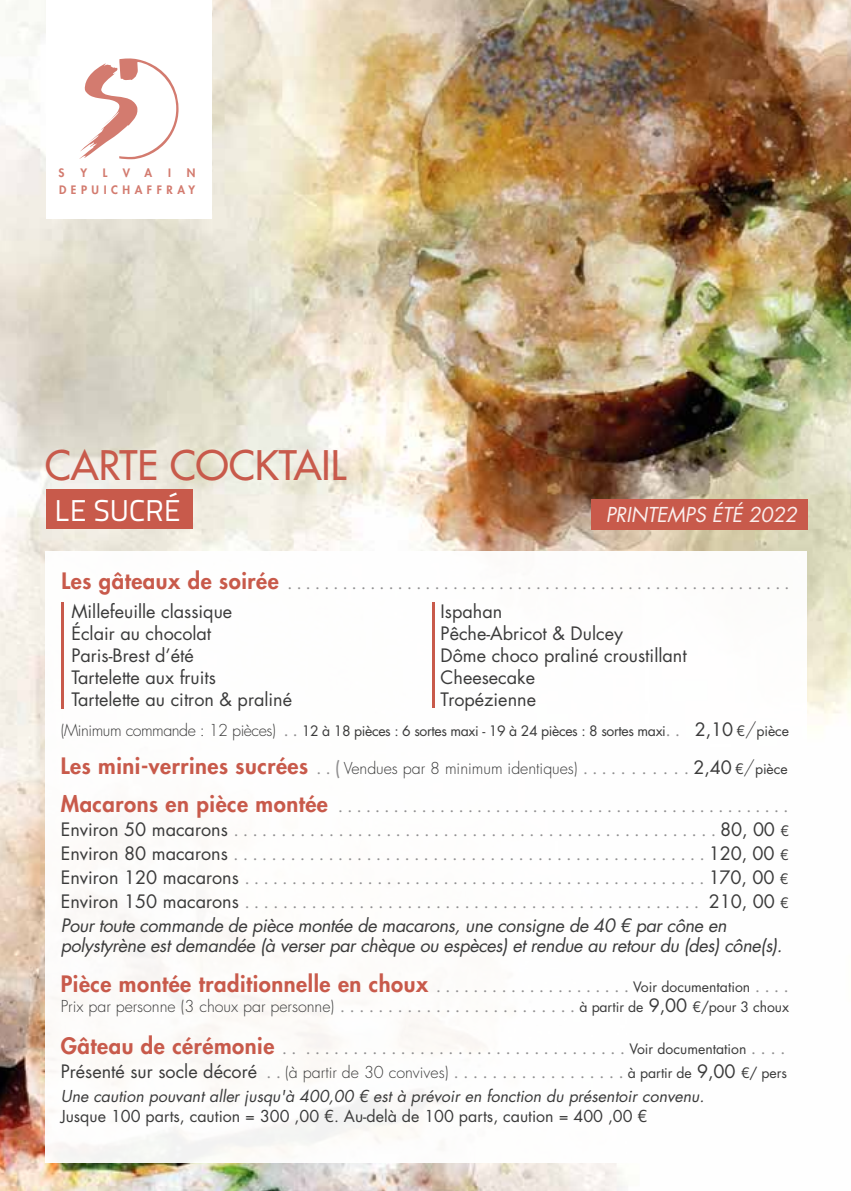
<style>
.page{position:relative;width:851px;height:1191px;background:#fff}
.page>*{position:absolute;margin:0;border:0;box-sizing:border-box;transform-origin:0 0}
.t1{font:500 39.6px "Futura Std";color:#c85a4b}
.t2{font:30px "Titillium Text 25 L 400 wt";color:#fff}
.t3{font:800 22px "Futura Std";letter-spacing:.025em;color:#c85a4b}
.t4{font:italic 20px "Futura Std";letter-spacing:-.005em;color:#fff}
.t5{font:18px/24px "Futura Std";color:#908f90;text-align:justify}
.t6{font:18px/22px "Futura Std";color:#3b3b3b}
.t7{font:italic 18px "Futura Std";letter-spacing:-.02em;color:#3b3b3b}
.t8{font:300 16px "Futura Std";color:#3b3b3b}
.t9{font:italic 16px "Futura Std";color:#3b3b3b}
.t10{font:16px "Futura Std";color:#3b3b3b}
.t11{font:14px "Futura Std";letter-spacing:-.03em;color:#3b3b3b}
.t12{font:800 11.4px/17.4px "Futura Std";letter-spacing:.4em;color:#c85a4b;text-align:right}
.s1{font-weight:800;font-size:22px;color:#c85a4b}
.s2{font-weight:300;font-size:16px}
.s3{font-size:18px;color:#908f90}
.s4{font-size:18px}
.s5{font-weight:300;font-size:18px}
.s6{font-weight:400;font-size:18px;color:#908f90}
.s7{font-weight:400;font-size:18px}
.s8{font-weight:400;font-size:14px}
.s9{color:#3b3b3b}
.s10{font-size:14px;color:#3b3b3b}
.s11{font-style:italic;color:#3b3b3b}
.s12{font-weight:400;font-size:14px;color:#3b3b3b}
.s13{font-weight:300;font-size:16px;color:#3b3b3b}
</style>
<div class="page">
<img style="left:0;top:0;width:850px;height:1191px">
<div style="left:46px;top:550px;width:760px;height:612px;background:#fff"></div>
<div style="left:47px;top:489px;width:146px;height:39px;background:#c85a4b"></div>
<div style="left:591px;top:499px;width:216px;height:30px;background:#c85a4b"></div>
<hr style="left:62px;top:602px;width:2px;height:107px;background:#c85a4b">
<hr style="left:432px;top:602px;width:2px;height:106px;background:#c85a4b">
<div style="left:46px;top:0;width:166px;height:218px;background:#fff"></div>
<svg style="left:79px;top:58px;width:99px;height:101px"></svg>
<p class="t12" style="left:58px;top:164px;width:7px">S</p>
<p class="t12" style="left:80px;top:164px;width:8px">Y</p>
<p class="t12" style="left:103px;top:164px;width:6px">L</p>
<p class="t12" style="left:123px;top:164px;width:9px">V</p>
<p class="t12" style="left:145px;top:164px;width:9px">A</p>
<p class="t12" style="left:168px;top:164px;width:4px">I</p>
<p class="t12" style="left:59px;top:164px;width:138px">N<br>DEPUICHAFFRAY</p>
<h1 class="t1" style="left:45px;top:440px;width:303px">CARTE COCKTAIL</h1>
<h2 class="t2" style="left:54px;top:488px;width:128px">LE SUCRÉ</h2>
<p class="t4" style="left:605px;top:502px;width:193px">PRINTEMPS ÉTÉ 2022</p>
<p class="t5" style="left:61px;top:570px;width:729px"><span class="s1">Les gâteaux de soirée</span> .......................................................</p>
<p class="t6" style="left:71px;top:600px;width:222px">Millefeuille classique<br>Éclair au chocolat<br>Paris-Brest d’été<br>Tartelette aux fruits<br>Tartelette au citron &amp; praliné</p>
<p class="t6" style="left:440px;top:600px;width:247px">Ispahan<br>Pêche-Abricot &amp; Dulcey<br>Dôme choco praliné croustillant<br>Cheesecake<br>Tropézienne</p>
<p class="t11" style="left:61px;top:722px;width:729px"><span class="s2">(Minimum commande : 12 pièces)</span> <span class="s3">. .</span> 12 à 18 pièces : 6 sortes maxi - 19 à 24 pièces : 8 sortes maxi<span class="s3">. .</span> <span class="s4">2,10</span> €<span class="s5">/</span>pièce</p>
<p class="t8" style="left:61px;top:758px;width:728px"><span class="s1">Les mini-verrines sucrées</span> <span class="s6">. . (</span> Vendues par 8 minimum identiques) <span class="s6">. . . . . . . . . . .</span> <span class="s7">2,40</span> <span class="s8">€</span><span class="s4">/</span><span class="s8">pièce</span></p>
<p class="t5" style="left:61px;top:793px;width:729px"><span class="s1">Macarons en pièce montée</span> .................................................<br><span class="s9">Environ 50 macarons</span>...................................................<span class="s9">80, 00</span> <span class="s10">€ </span><span class="s9">Environ 80 macarons</span>..................................................<span class="s9">120, 00</span> <span class="s10">€ </span><span class="s9">Environ 120 macarons</span>.................................................<span class="s9">170, 00</span> <span class="s10">€ </span><span class="s9">Environ 150 macarons</span>................................................ <span class="s9">210, 00</span> <span class="s10">€ </span><span class="s11">Pour toute commande de pièce montée de macarons, une consigne de 40 € par cône en</span></p>
<p class="t7" style="left:61px;top:934px;width:723px">polystyrène est demandée (à verser par chèque ou espèces) et rendue au retour du (des) cône(s).</p>
<p class="t3" style="left:61px;top:970px;width:729px">Pièce montée traditionnelle en choux <span class="s6">. . . . . . . . . . . . . . . . . . . . .</span> <span class="s12">Voir documentation</span> <span class="s6">. . . .</span></p>
<p class="t8" style="left:61px;top:996px;width:729px">Prix par personne (3 choux par personne) <span class="s6">. . . . . . . . . . . . . . . . . . . . . . . . .</span> <span class="s8">à partir de</span> <span class="s7">9,00</span> <span class="s8">€/pour 3 choux</span></p>
<p class="t5" style="left:61px;top:1035px;width:727px"><span class="s1">Gâteau de cérémonie</span> .. ..................................<span class="s10">Voir documentation</span> ....<br><span class="s9">Présenté sur socle décoré</span> . . <span class="s13">(à partir de 30 convives)</span> . . . . . . . . . . . . . . . . . . <span class="s10">à partir de</span> <span class="s9">9,00</span> <span class="s10">€/ pers</span></p>
<p class="t9" style="left:61px;top:1086px;width:645px">Une caution pouvant aller jusqu'à 400,00 € est à prévoir en fonction du présentoir convenu.</p>
<p class="t10" style="left:61px;top:1106px;width:588px">Jusque 100 parts, caution = 300 ,00 €. Au-delà de 100 parts, caution = 400 ,00 €</p>
</div>
